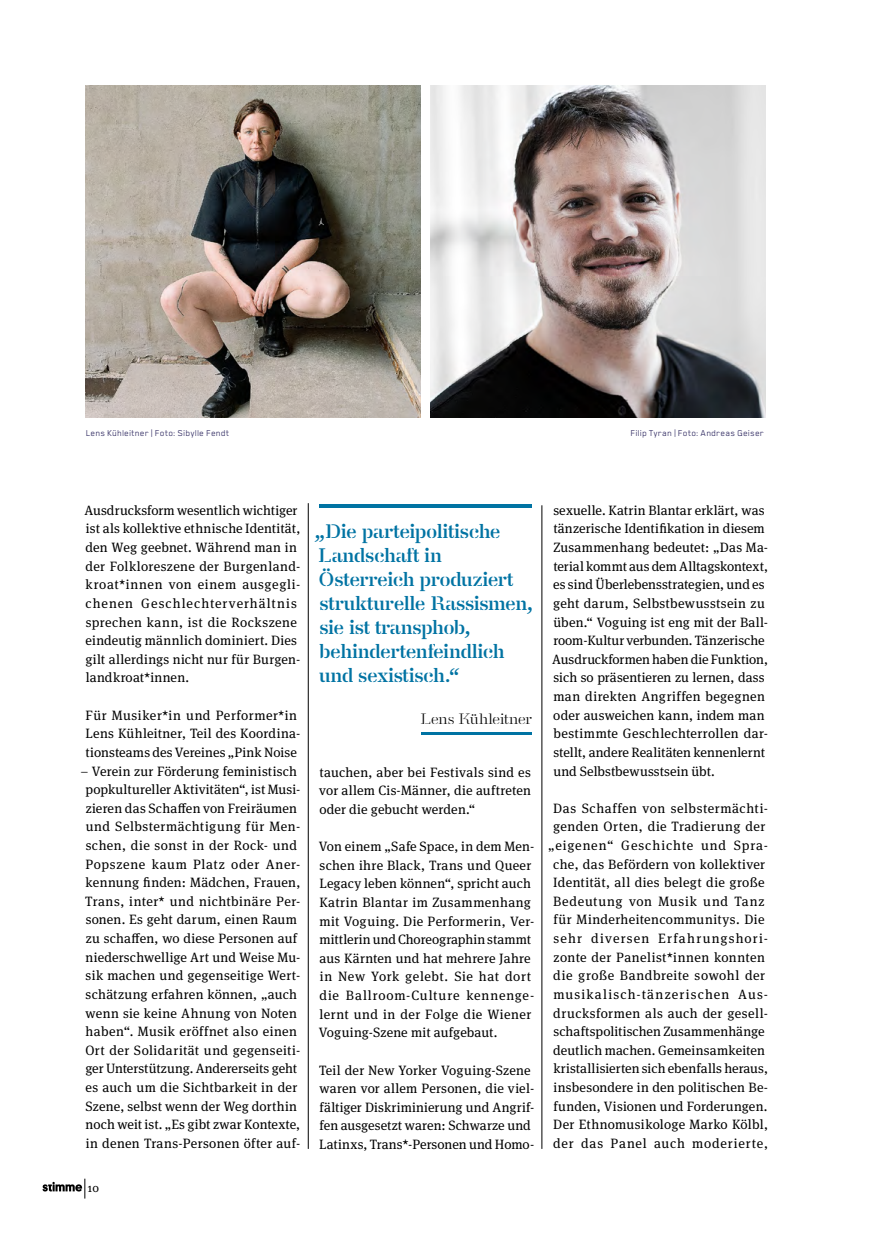
<style>
.page{position:relative;width:893px;height:1234px;background:#fff}
.page>*{position:absolute;margin:0;border:0;box-sizing:border-box;transform-origin:0 0}
.t1{font:700 19.5px/24px "A Danmark";letter-spacing:-.015em;color:#0073a3}
.t2{font:15px "A Danmark";letter-spacing:-.01em;color:#000}
.t3{font:13.5px/18.6px "Meta Serif Pro";letter-spacing:.02em;color:#000}
.t4{font:12px "Meta Serif Pro";color:#000}
.t5{font:9.75px "Blender Pro";letter-spacing:.025em;color:#29235c}
</style>
<div class="page">
<hr style="left:542px;top:505px;width:1px;height:643px;background:#000">
<hr style="left:308px;top:503px;width:1px;height:645px;background:#000">
<svg style="left:43px;top:1178px;width:42px;height:20px"></svg>
<img style="left:430px;top:85px;width:335px;height:332px">
<hr style="left:319px;top:504px;width:212px;height:3px;background:#0073a3">
<img style="left:85px;top:85px;width:336px;height:332px">
<hr style="left:421px;top:731px;width:110px;height:3px;background:#0073a3">
<p class="t5" style="left:86px;top:427px;width:145px">Lens Kühleitner | Foto: Sibylle Fendt</p>
<p class="t5" style="left:631px;top:427px;width:135px">Filip Tyran | Foto: Andreas Geiser</p>
<p class="t3" style="left:84px;top:500px;width:217px">Ausdrucksform wesentlich wichtiger ist als kollektive ethnische Identität, den Weg geebnet. Während man in der Folkloreszene der Burgenland&shy;kroat*innen von einem ausgegli&shy;chenen Geschlechterverhältnis sprechen kann, ist die Rockszene eindeutig männlich dominiert. Dies gilt allerdings nicht nur für Burgen&shy;landkroat*innen.</p>
<p class="t3" style="left:85px;top:704px;width:216px">Für Musiker*in und Performer*in<br>Lens Kühleitner, Teil des Koordina&shy;tionsteams des Vereines „Pink Noise</p>
<p class="t3" style="left:80px;top:760px;width:222px;text-align:center">– Verein zur Förderung feministisch popkultureller Aktivitäten“, ist Musi&shy;zieren das Schaffen von Freiräumen und Selbstermächtigung für Men&shy;schen, die sonst in der Rock- und Popszene kaum Platz oder Aner&shy;kennung finden: Mädchen, Frauen, Trans, inter* und nichtbinäre Per&shy;sonen. Es geht darum, einen Raum zu schaffen, wo diese Personen auf niederschwellige Art und Weise Mu&shy;sik machen und gegenseitige Wert&shy;schätzung erfahren können, „auch wenn sie keine Ahnung von Noten haben“. Musik eröffnet also einen Ort der Solidarität und gegenseiti&shy;ger Unterstützung. Andererseits geht es auch um die Sichtbarkeit in der Szene, selbst wenn der Weg dorthin noch weit ist. „Es gibt zwar Kontexte, in denen Trans-Personen öfter auf-</p>
<p class="t3" style="left:319px;top:761px;width:213px;text-align:justify">tauchen, aber bei Festivals sind es vor allem Cis-Männer, die auftreten oder die gebucht werden.“</p>
<h1 class="t1" style="left:315px;top:520px;width:220px">„Die parteipolitische<br>Landschaft in<br>Österreich produziert strukturelle Rassismen, sie ist transphob, behindertenfeindlich und sexistisch.“</h1>
<p class="t2" style="left:421px;top:710px;width:113px">Lens Kühleitner</p>
<p class="t3" style="left:319px;top:836px;width:217px">Von einem „Safe Space, in dem Men&shy;schen ihre Black, Trans und Queer Legacy leben können“, spricht auch Katrin Blantar im Zusammenhang mit Voguing. Die Performerin, Ver&shy;mittlerin und Choreographin stammt aus Kärnten und hat mehrere Jahre in New York gelebt. Sie hat dort die Ballroom-Culture kennenge&shy;lernt und in der Folge die Wiener Voguing-Szene mit aufgebaut.</p>
<p class="t3" style="left:319px;top:1059px;width:217px">Teil der New Yorker Voguing-Szene waren vor allem Personen, die viel&shy;fältiger Diskriminierung und Angrif&shy;fen ausgesetzt waren: Schwarze und Latinxs, Trans*-Personen und Homo-</p>
<p class="t4" style="left:88px;top:1178px;width:13px">10</p>
<p class="t3" style="left:552px;top:500px;width:217px">sexuelle. Katrin Blantar erklärt, was tänzerische Identifikation in diesem Zusammenhang bedeutet: „Das Ma&shy;terial kommt aus dem Alltagskontext, es sind Überlebensstrategien, und es geht darum, Selbstbewusstsein zu üben.“ Voguing ist eng mit der Ball&shy;room-Kultur verbunden. Tänzerische Ausdruckformen haben die Funktion, sich so präsentieren zu lernen, dass man direkten Angriffen begegnen oder ausweichen kann, indem man bestimmte Geschlechterrollen dar&shy;stellt, andere Realitäten kennenlernt und Selbstbewusstsein übt.</p>
<p class="t3" style="left:548px;top:797px;width:222px;text-align:center">Das Schaffen von selbstermächti&shy;genden Orten, die Tradierung der „eigenen“ Geschichte und Spra&shy;che, das Befördern von kollektiver Identität, all dies belegt die große Bedeutung von Musik und Tanz für Minderheitencommunitys. Die sehr diversen Erfahrungshori&shy;zonte der Panelist*innen konnten die große Bandbreite sowohl der musikalisch-tänzerischen Aus&shy;drucksformen als auch der gesell&shy;schaftspolitischen Zusammenhänge deutlich machen. Gemeinsamkeiten kristallisierten sich ebenfalls heraus, insbesondere in den politischen Be&shy;funden, Visionen und Forderungen.<br>Der Ethnomusikologe Marko Kölbl, der das Panel auch moderierte,</p>
</div>
